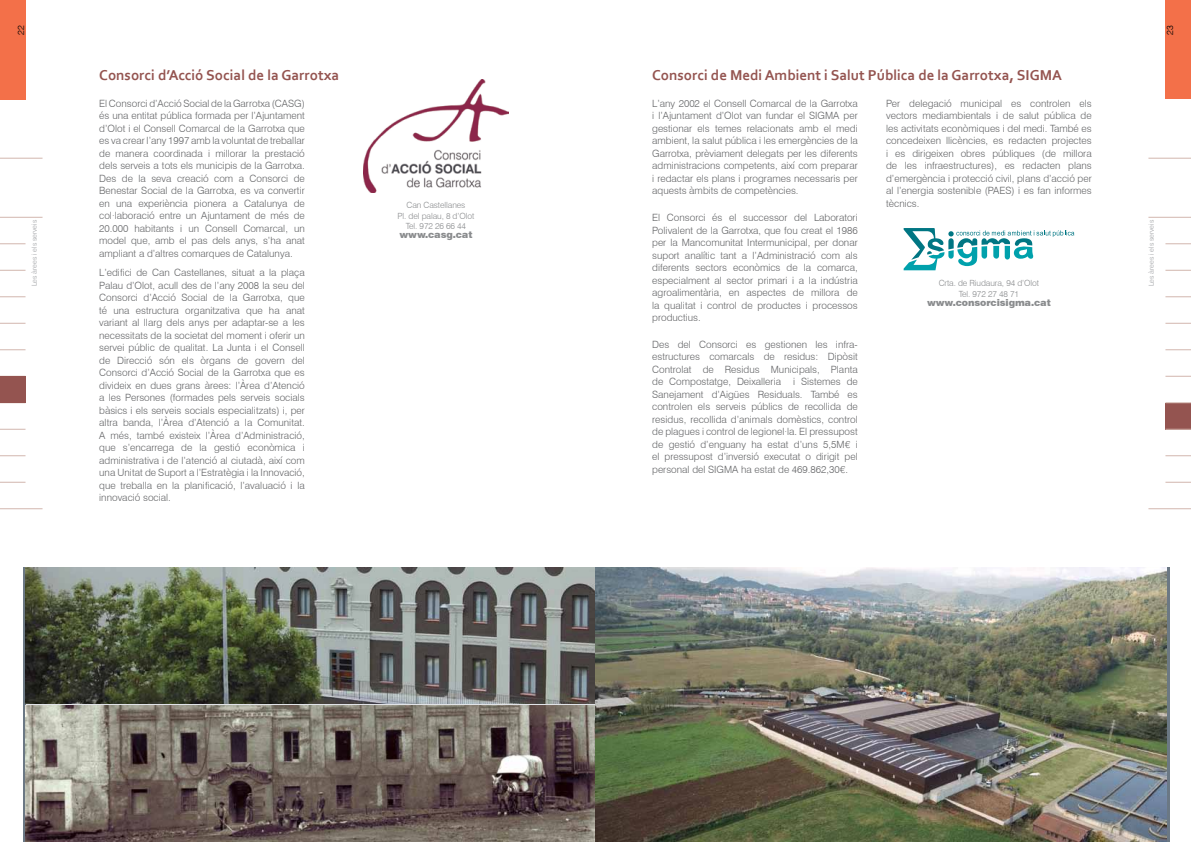
<style>
.page{position:relative;width:1191px;height:842px;background:#fff}
.page>*{position:absolute;margin:0;border:0;box-sizing:border-box;transform-origin:0 0}
.t1{font:700 15px "Corbel";color:#945450}
.t2{font:300 10px/12.5px "Swiss 721 BT";color:#636466;text-align:justify}
.t3{font:900 9.5px "Swiss 721 BT";letter-spacing:-.01em;color:#8a8c8e}
.t4{font:300 9px "Swiss 721 BT";color:#000}
.t5{font:300 8.5px/10.5px "Swiss 721 BT";letter-spacing:-.01em;color:#8a8c8e;text-align:center}
.t6{font:300 7px "Swiss 721 BT";color:#9d9fa2}
.s1{font-family:"Helvetica"}
</style>
<div class="page">
<div style="left:0;top:0;width:26px;height:99px;background:#f37049"></div>
<div style="left:1165px;top:0;width:26px;height:99px;background:#f37049"></div>
<hr style="left:23px;top:567px;width:3px;height:275px;background:#6b7884">
<hr style="left:0;top:158px;width:43px;height:1px;background:#d2b6ae">
<hr style="left:0;top:217px;width:43px;height:1px;background:#d2b6ae">
<svg style="left:0;top:270px;width:26px;height:1px"></svg>
<svg style="left:0;top:297px;width:26px;height:1px"></svg>
<svg style="left:0;top:323px;width:26px;height:1px"></svg>
<svg style="left:0;top:456px;width:26px;height:1px"></svg>
<hr style="left:0;top:509px;width:43px;height:1px;background:#d2b6ae">
<svg style="left:0;top:429px;width:26px;height:1px"></svg>
<svg style="left:0;top:482px;width:26px;height:1px"></svg>
<svg style="left:0;top:403px;width:26px;height:1px"></svg>
<svg style="left:0;top:350px;width:26px;height:1px"></svg>
<svg style="left:0;top:244px;width:26px;height:1px"></svg>
<img style="left:363px;top:80px;width:146px;height:112px">
<svg style="left:903px;top:228px;width:171px;height:42px"></svg>
<div style="left:0;top:376px;width:26px;height:27px;background:#945450"></div>
<div style="left:1165px;top:403px;width:26px;height:26px;background:#945450"></div>
<hr style="left:1148px;top:158px;width:43px;height:1px;background:#d2b6ae">
<hr style="left:1148px;top:217px;width:43px;height:1px;background:#d2b6ae">
<svg style="left:1165px;top:270px;width:26px;height:1px"></svg>
<svg style="left:1165px;top:297px;width:26px;height:1px"></svg>
<svg style="left:1165px;top:323px;width:26px;height:1px"></svg>
<svg style="left:1165px;top:376px;width:26px;height:1px"></svg>
<svg style="left:1165px;top:456px;width:26px;height:1px"></svg>
<hr style="left:1148px;top:509px;width:43px;height:1px;background:#d2b6ae">
<svg style="left:1165px;top:429px;width:26px;height:1px"></svg>
<svg style="left:1165px;top:482px;width:26px;height:1px"></svg>
<svg style="left:1165px;top:403px;width:26px;height:1px"></svg>
<svg style="left:1165px;top:350px;width:26px;height:1px"></svg>
<svg style="left:1165px;top:244px;width:26px;height:1px"></svg>
<hr style="left:1166px;top:567px;width:3px;height:275px;background:#6b7884">
<img style="left:26px;top:567px;width:569px;height:137px">
<img style="left:26px;top:706px;width:569px;height:136px">
<img style="left:595px;top:567px;width:571px;height:275px">
<p class="t4" style="left:15px;top:35px;width:11px;rotate:-90deg">22</p>
<p class="t4" style="left:1164px;top:35px;width:11px;rotate:-90deg">23</p>
<p class="t6" style="left:30px;top:286px;width:68px;rotate:-90deg">Les àrees i els serveis</p>
<h1 class="t1" style="left:99px;top:66px;width:241px">Consorci d’Acció Social de la Garrotxa</h1>
<p class="t2" style="left:99px;top:97px;width:207px">El Consorci d’Acció Social de la Garrotxa (CASG) és una entitat pública formada per l’Ajuntament d’Olot i el Consell Comarcal de la Garrotxa que es va crear l’any 1997 amb la voluntat de treballar de manera coordinada i millorar la prestació dels serveis a tots els municipis de la Garrotxa.<br>Des de la seva creació com a Consorci de Benestar Social de la Garrotxa, es va convertir en una experiència pionera a Catalunya de col·laboració entre un Ajuntament de més de 20.000 habitants i un Consell Comarcal, un model que, amb el pas dels anys, s’ha anat ampliant a d’altres comarques de Catalunya.</p>
<p class="t2" style="left:99px;top:267px;width:207px">L’edifici de Can Castellanes, situat a la plaça Palau d’Olot, acull des de l’any 2008 la seu del Consorci d’Acció Social de la Garrotxa, que té una estructura organitzativa que ha anat variant al llarg dels anys per adaptar-se a les necessitats de la societat del moment i oferir un servei públic de qualitat. La Junta i el Consell de Direcció són els òrgans de govern del Consorci d’Acció Social de la Garrotxa que es divideix en dues grans àrees: l’Àrea d’Atenció a les Persones (formades pels serveis socials bàsics i els serveis socials especialitzats) i, per altra banda, l’Àrea d’Atenció a la Comunitat.<br>A més, també existeix l’Àrea d’Administració, que s’encarrega de la gestió econòmica i administrativa i de l’atenció al ciutadà, així com una Unitat de Suport a l’Estratègia i la Innovació, que treballa en la planificació, l’avaluació i la innovació social.</p>
<p class="t5" style="left:397px;top:200px;width:78px">Can Castellanes<br>Pl. del palau, 8 d’Olot<br>Tel. 972 26 66 44</p>
<p class="t3" style="left:399px;top:229px;width:74px">www.casg.cat</p>
<h1 class="t1" style="left:652px;top:66px;width:411px">Consorci de Medi Ambient i Salut Pública de la Garrotxa, SIGMA</h1>
<p class="t2" style="left:652px;top:97px;width:207px">L’any 2002 el Consell Comarcal de la Garrotxa i l’Ajuntament d’Olot van fundar el SIGMA per gestionar els temes relacionats amb el medi ambient, la salut pública i les emergències de la Garrotxa, prèviament delegats per les diferents administracions competents, així com preparar i redactar els plans i programes necessaris per aquests àmbits de competències.</p>
<p class="t2" style="left:652px;top:211px;width:207px">El Consorci és el successor del Laboratori Polivalent de la Garrotxa, que fou creat el 1986 per la Mancomunitat Intermunicipal, per donar suport analític tant a l’Administració com als diferents sectors econòmics de la comarca, especialment al sector primari i a la indústria agroalimentària, en aspectes de millora de la qualitat i control de productes i processos productius.</p>
<p class="t2" style="left:652px;top:338px;width:207px">Des del Consorci es gestionen les infra&shy;estructures comarcals de residus: Dipòsit Controlat de Residus Municipals, Planta de Compostatge, Deixalleria i Sistemes de Sanejament d’Aigües Residuals. També es controlen els serveis públics de recollida de residus, recollida d’animals domèstics, control de plagues i control de legionel·la. El pressupost de gestió d’enguany ha estat d’uns 5,5M<span class="s1">€</span> i el pressupost d’inversió executat o dirigit pel personal del SIGMA ha estat de 469.862,30<span class="s1">€</span>.</p>
<p class="t2" style="left:886px;top:97px;width:207px">Per delegació municipal es controlen els vectors mediambientals i de salut pública de les activitats econòmiques i del medi. També es concedeixen llicències, es redacten projectes i es dirigeixen obres públiques (de millora de les infraestructures), es redacten plans d’emergència i protecció civil, plans d’acció per al l’energia sostenible (PAES) i es fan informes tècnics.</p>
<p class="t5" style="left:938px;top:278px;width:102px">Crta. de Riudaura, 94 d’Olot<br>Tel. 972 27 48 71</p>
<p class="t3" style="left:927px;top:297px;width:125px">www.consorcisigma.cat</p>
<p class="t6" style="left:1147px;top:286px;width:68px;rotate:-90deg">Les àrees i els serveis</p>
</div>
